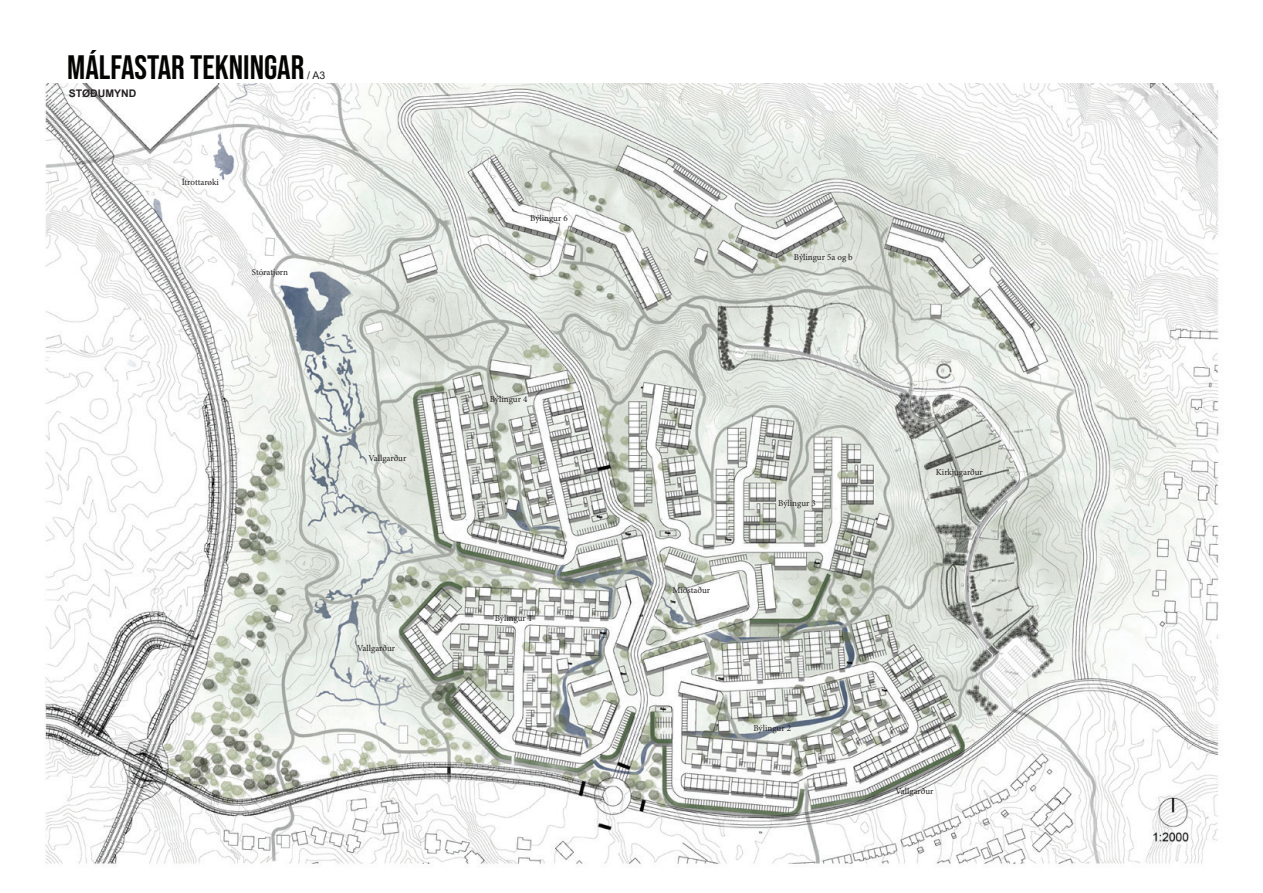
<style>
.page{position:relative;width:1263px;height:893px;background:#fff}
.page>*{position:absolute;margin:0;border:0;box-sizing:border-box;transform-origin:0 0}
.t1{font:33.75px "Bebas Neue";color:#040503}
.t2{font:700 10.5px "Arial";color:#231f20}
.t3{font:10.5px "Arial";color:#231f20}
.t4{font:9px "Minion Pro";color:#231f20}
</style>
<div class="page">
<img style="left:44px;top:84px;width:1175px;height:783px">
<h1 class="t1" style="left:67px;top:49px;width:239px">MÁLFASTAR TEKNINGAR</h1>
<p class="t2" style="left:69px;top:86px;width:69px">STØÐUMYND</p>
<p class="t3" style="left:307px;top:68px;width:20px">/ A3</p>
<p class="t4" style="left:182px;top:176px;width:39px">Ítrottarøki</p>
<p class="t4" style="left:252px;top:267px;width:38px">Stóratjørn</p>
<p class="t4" style="left:368px;top:452px;width:39px">Vallgarður</p>
<p class="t4" style="left:357px;top:642px;width:39px">Vallgarður</p>
<p class="t4" style="left:530px;top:212px;width:39px">Býlingur 6</p>
<p class="t4" style="left:490px;top:393px;width:39px">Býlingur 4</p>
<p class="t4" style="left:495px;top:612px;width:39px">Býlingur 1</p>
<p class="t4" style="left:794px;top:251px;width:61px">Býlingur 5a og b</p>
<p class="t4" style="left:673px;top:584px;width:39px">Miðstaður</p>
<p class="t4" style="left:778px;top:497px;width:39px">Býlingur 3</p>
<p class="t4" style="left:753px;top:722px;width:39px">Býlingur 2</p>
<p class="t4" style="left:936px;top:466px;width:49px">Kirkjugarður</p>
<p class="t4" style="left:895px;top:785px;width:39px">Vallgarður</p>
</div>
